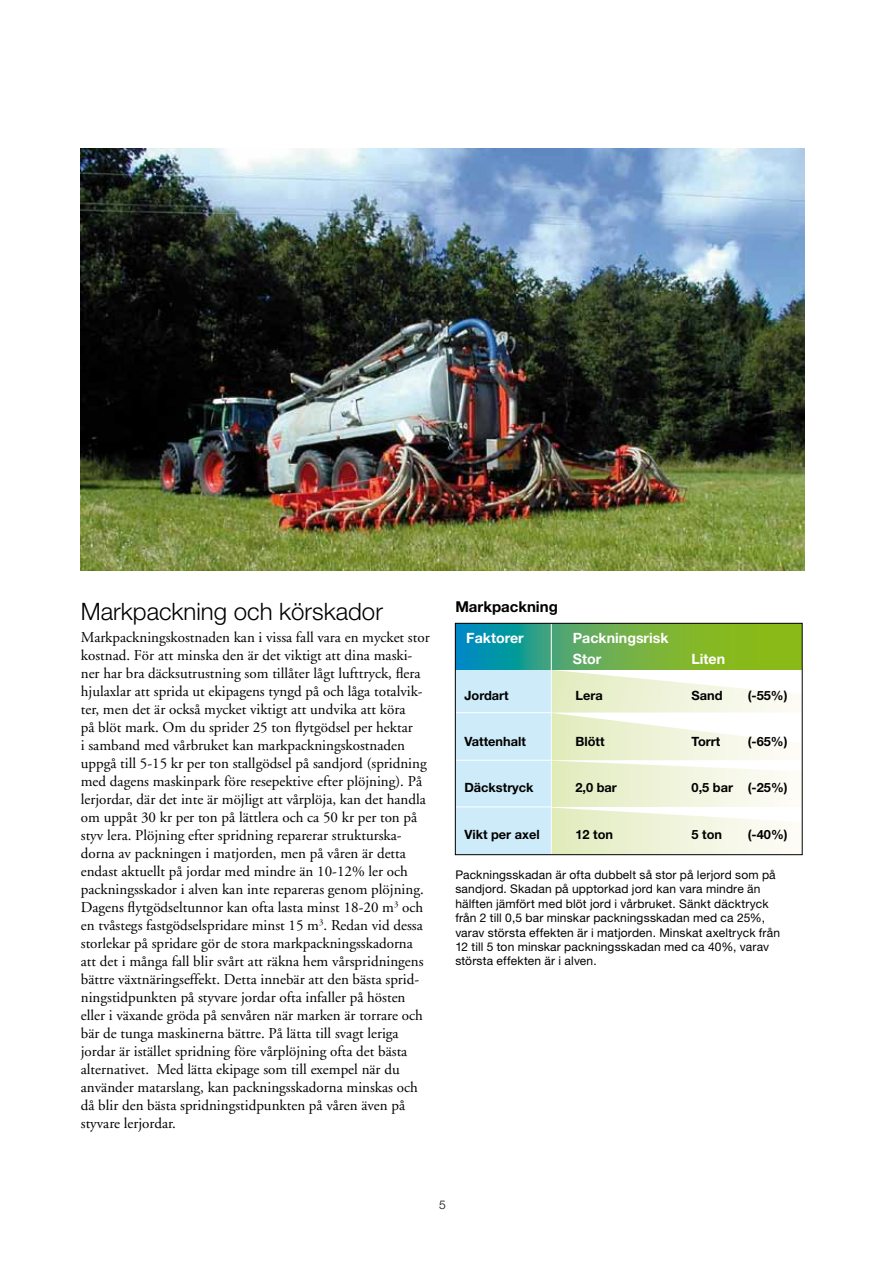
<style>
.page{position:relative;width:885px;height:1263px;background:#fff}
.page>*{position:absolute;margin:0;border:0;box-sizing:border-box;transform-origin:0 0}
.t1{font:300 24px "Helvetica Neue LT";color:#000}
.t2{font:15px/18px "Adobe Garamond";color:#000}
.t3{font:700 15px "Helvetica Neue LT";color:#000}
.t4{font:700 14.25px/20.9px "Helvetica Neue LT";color:#fff}
.t5{font:700 12.75px "Helvetica Neue LT";color:#000}
.t6{font:12px/14.4px "Helvetica Neue LT";letter-spacing:.015em;color:#000}
.t7{font:300 12px "Helvetica Neue LT";color:#000}
</style>
<div class="page">
<img style="left:81px;top:149px;width:723px;height:421px">
<div style="left:455px;top:667px;width:96px;height:188px;background:#cdebf8"></div>
<svg style="left:552px;top:670px;width:246px;height:183px"></svg>
<svg style="left:457px;top:625px;width:343px;height:45px;background:#5bab56"></svg>
<hr style="left:455px;top:712px;width:96px;height:1px;background:#fff">
<hr style="left:455px;top:760px;width:96px;height:1px;background:#fff">
<hr style="left:455px;top:806px;width:96px;height:1px;background:#fff">
<hr style="left:551px;top:624px;width:1px;height:231px;background:#fff">
<div style="left:455px;top:623px;width:347px;height:232px;border:1px solid #000"></div>
<h1 class="t1" style="left:81px;top:596px;width:303px">Markpackning och körskador</h1>
<p class="t2" style="left:81px;top:628px;width:350px">Markpackningskostnaden kan i vissa fall vara en mycket stor kostnad. För att minska den är det viktigt att dina maski&shy;ner har bra däcksutrustning som tillåter lågt lufttryck, flera hjulaxlar att sprida ut ekipagens tyngd på och låga totalvik&shy;ter, men det är också mycket viktigt att undvika att köra<br>på blöt mark. Om du sprider 25 ton flytgödsel per hektar<br>i samband med vårbruket kan markpackningskostnaden uppgå till 5-15 kr per ton stallgödsel på sandjord (spridning med dagens maskinpark före resepektive efter plöjning). På lerjordar, där det inte är möjligt att vårplöja, kan det handla om uppåt 30 kr per ton på lättlera och ca 50 kr per ton på styv lera. Plöjning efter spridning reparerar strukturska&shy;dorna av packningen i matjorden, men på våren är detta endast aktuellt på jordar med mindre än 10-12% ler och packningsskador i alven kan inte repareras genom plöjning.<br>Dagens flytgödseltunnor kan ofta lasta minst 18-20 m<sup>3</sup> och en tvåstegs fastgödselspridare minst 15 m<sup>3</sup>. Redan vid dessa storlekar på spridare gör de stora markpackningsskadorna att det i många fall blir svårt att räkna hem vårspridningens bättre växtnäringseffekt. Detta innebär att den bästa sprid&shy;ningstidpunkten på styvare jordar ofta infaller på hösten eller i växande gröda på senvåren när marken är torrare och bär de tunga maskinerna bättre. På lätta till svagt leriga jordar är istället spridning före vårplöjning ofta det bästa alternativet. Med lätta ekipage som till exempel när du använder matarslang, kan packningsskadorna minskas och då blir den bästa spridningstidpunkten på våren även på styvare lerjordar.</p>
<p class="t3" style="left:455px;top:598px;width:104px">Markpackning</p>
<p class="t4" style="left:466px;top:627px;width:59px">Faktorer</p>
<p class="t4" style="left:572px;top:627px;width:97px">Packningsrisk<br>Stor</p>
<p class="t4" style="left:691px;top:648px;width:35px">Liten</p>
<p class="t5" style="left:464px;top:688px;width:46px">Jordart</p>
<p class="t5" style="left:575px;top:688px;width:29px">Lera</p>
<p class="t5" style="left:691px;top:688px;width:33px">Sand</p>
<p class="t5" style="left:747px;top:688px;width:41px">(-55%)</p>
<p class="t5" style="left:464px;top:734px;width:63px">Vattenhalt</p>
<p class="t5" style="left:575px;top:734px;width:31px">Blött</p>
<p class="t5" style="left:691px;top:734px;width:30px">Torrt</p>
<p class="t5" style="left:747px;top:734px;width:41px">(-65%)</p>
<p class="t5" style="left:464px;top:780px;width:71px">Däckstryck</p>
<p class="t5" style="left:575px;top:780px;width:43px">2,0 bar</p>
<p class="t5" style="left:691px;top:780px;width:97px">0,5 bar (-25%)</p>
<p class="t5" style="left:464px;top:826px;width:77px">Vikt per axel</p>
<p class="t5" style="left:575px;top:826px;width:39px">12 ton</p>
<p class="t5" style="left:691px;top:826px;width:32px">5 ton</p>
<p class="t5" style="left:747px;top:826px;width:41px">(-40%)</p>
<p class="t6" style="left:455px;top:867px;width:326px">Packningsskadan är ofta dubbelt så stor på lerjord som på sandjord. Skadan på upptorkad jord kan vara mindre än hälften jämfört med blöt jord i vårbruket. Sänkt däcktryck från 2 till 0,5 bar minskar packningsskadan med ca 25%, varav största effekten är i matjorden. Minskat axeltryck från 12 till 5 ton minskar packningsskadan med ca 40%, varav största effekten är i alven.</p>
<p class="t7" style="left:439px;top:1197px;width:8px">5</p>
</div>
